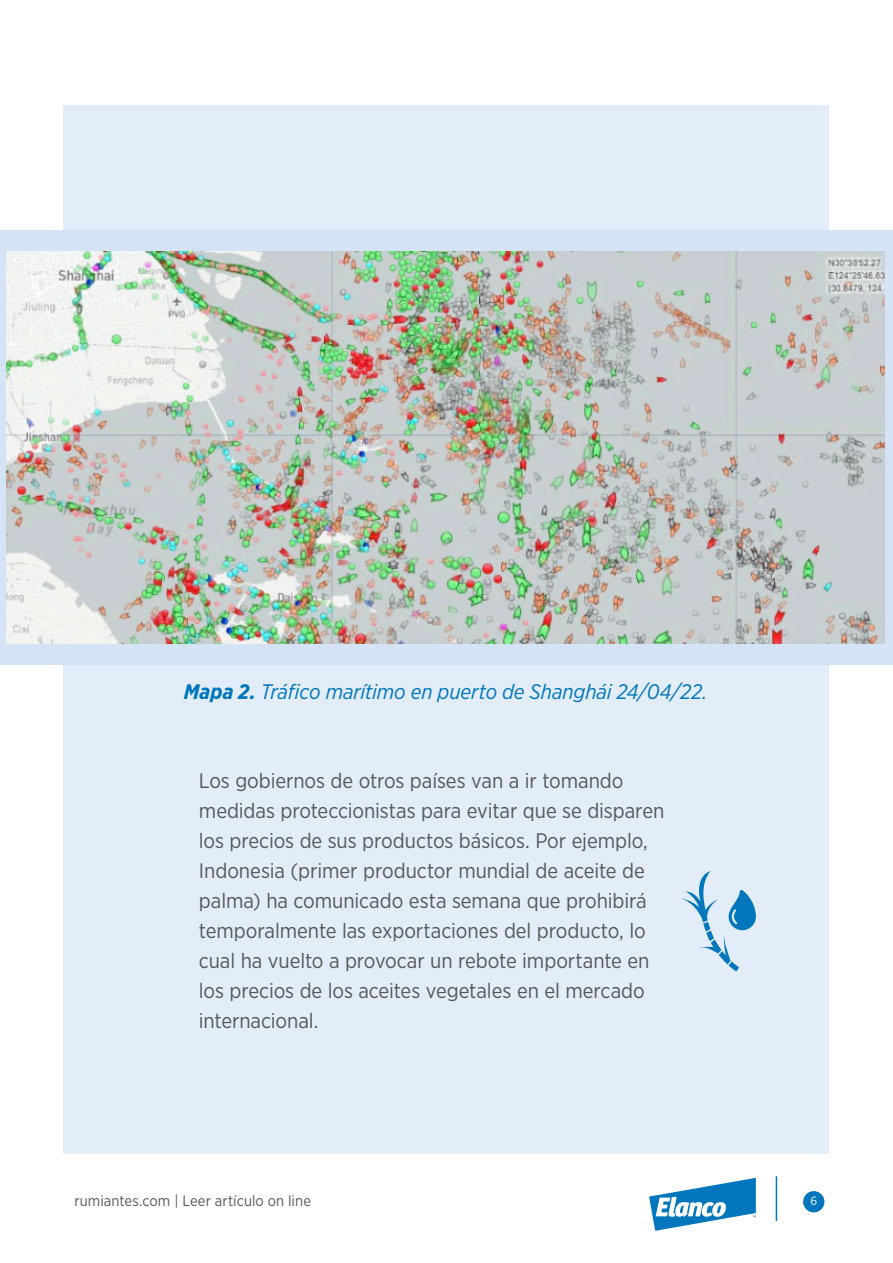
<style>
.page{position:relative;width:893px;height:1263px;background:#fff}
.page>*{position:absolute;margin:0;border:0;box-sizing:border-box;transform-origin:0 0}
.Online_txt{font:21px/30px "Gotham Narrow";letter-spacing:-.005em;color:#56585a}
.Online_txt-2{font:italic 21px "Gotham Narrow";letter-spacing:-.005em;color:#0076bc}
.t1{font:15px "Gotham Narrow";letter-spacing:.005em;color:#56585a}
.t2{font:12px "Gotham Narrow";color:#fff}
.s1{font-weight:700}
</style>
<div class="page">
<div style="left:64px;top:105px;width:765px;height:1048px;background:#e2edf9"></div>
<div style="left:803px;top:1191px;width:21px;height:21px;background:#0076bc;border-radius:50%"></div>
<hr style="left:776px;top:1176px;width:1px;height:45px;background:#0076bc">
<svg style="left:649px;top:1178px;width:107px;height:53px"></svg>
<div style="left:0;top:230px;width:893px;height:434px;background:#d4e3f6"></div>
<img style="left:6px;top:252px;width:878px;height:391px">
<svg style="left:681px;top:871px;width:75px;height:100px"></svg>
<p class="Online_txt-2" style="left:184px;top:679px;width:525px"><span class="s1">Mapa 2.</span> Tráfico marítimo en puerto de Shanghái 24/04/22.</p>
<p class="Online_txt" style="left:199px;top:765px;width:467px">Los gobiernos de otros países van a ir tomando medidas proteccionistas para evitar que se disparen los precios de sus productos básicos. Por ejemplo, Indonesia (primer productor mundial de aceite de palma) ha comunicado esta semana que prohibirá temporalmente las exportaciones del producto, lo cual ha vuelto a provocar un rebote importante en los precios de los aceites vegetales en el mercado internacional.</p>
<p class="t1" style="left:74px;top:1191px;width:238px">rumiantes.com | Leer artículo on line</p>
<p class="t2" style="left:810px;top:1194px;width:8px">6</p>
</div>
